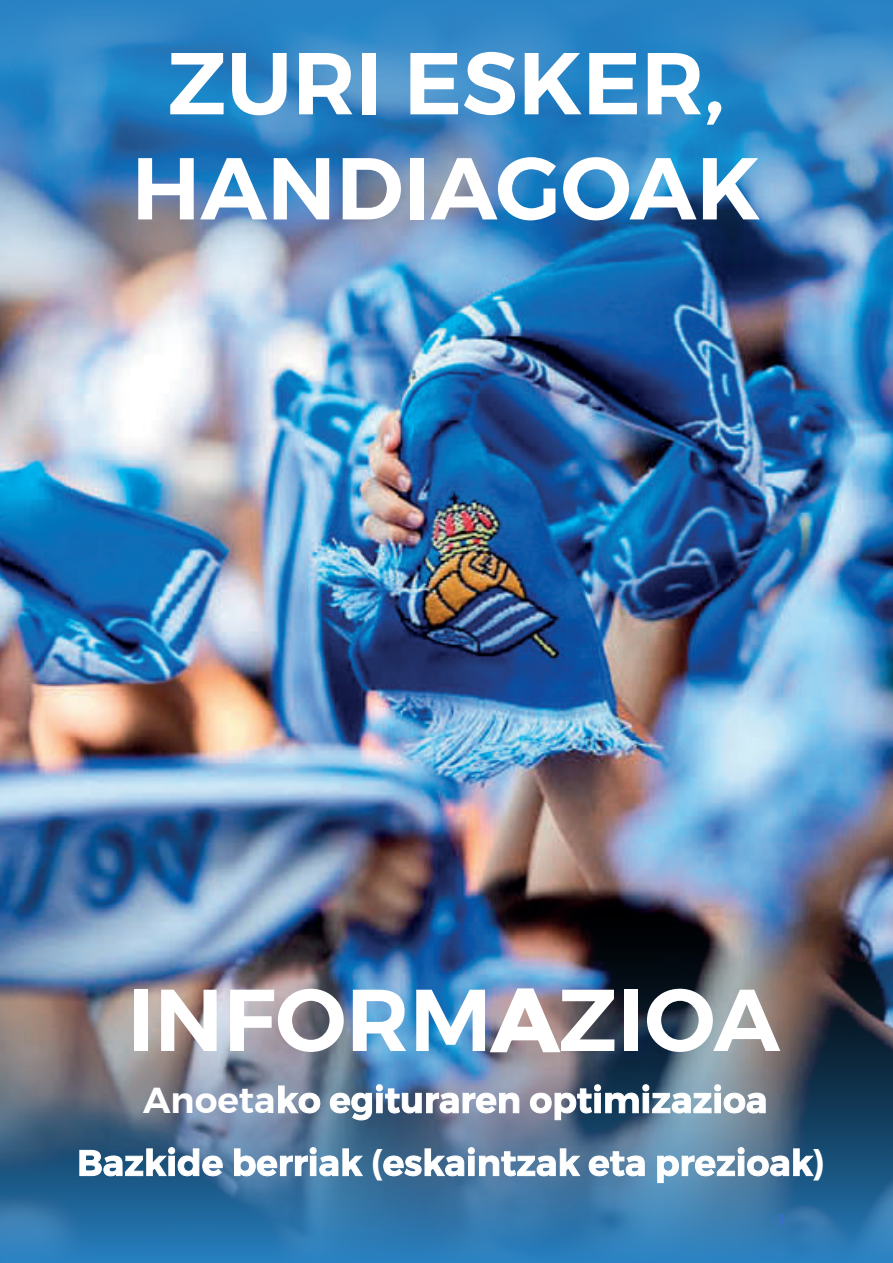
<style>
.page{position:relative;width:893px;height:1263px;background:#fff}
.page>*{position:absolute;margin:0;border:0;box-sizing:border-box;transform-origin:0 0}
.t1{font:600 87.6px/105.1px "Montserrat";color:#fff;text-align:center}
.t2{font:600 36px/62.8px "Montserrat";color:#fff;text-align:center}
.t3{font:800 15px "Montserrat";color:#3670c7}
</style>
<div class="page">
<img style="left:0;top:355px;width:893px;height:555px">
<img style="left:0;top:910px;width:893px;height:353px">
<img style="left:0;top:0;width:893px;height:355px">
<h1 class="t1" style="left:132px;top:31px;width:631px">ZURI ESKER,<br>HANDIAGOAK</h1>
<h1 class="t1" style="left:127px;top:967px;width:655px">INFORMAZIOA</h1>
<p class="t2" style="left:77px;top:1068px;width:749px">Anoetako egituraren optimizazioa<br>Bazkide berriak (eskaintzak eta prezioak)</p>
<p class="t3" style="left:779px;top:1208px;width:8px">1</p>
</div>
